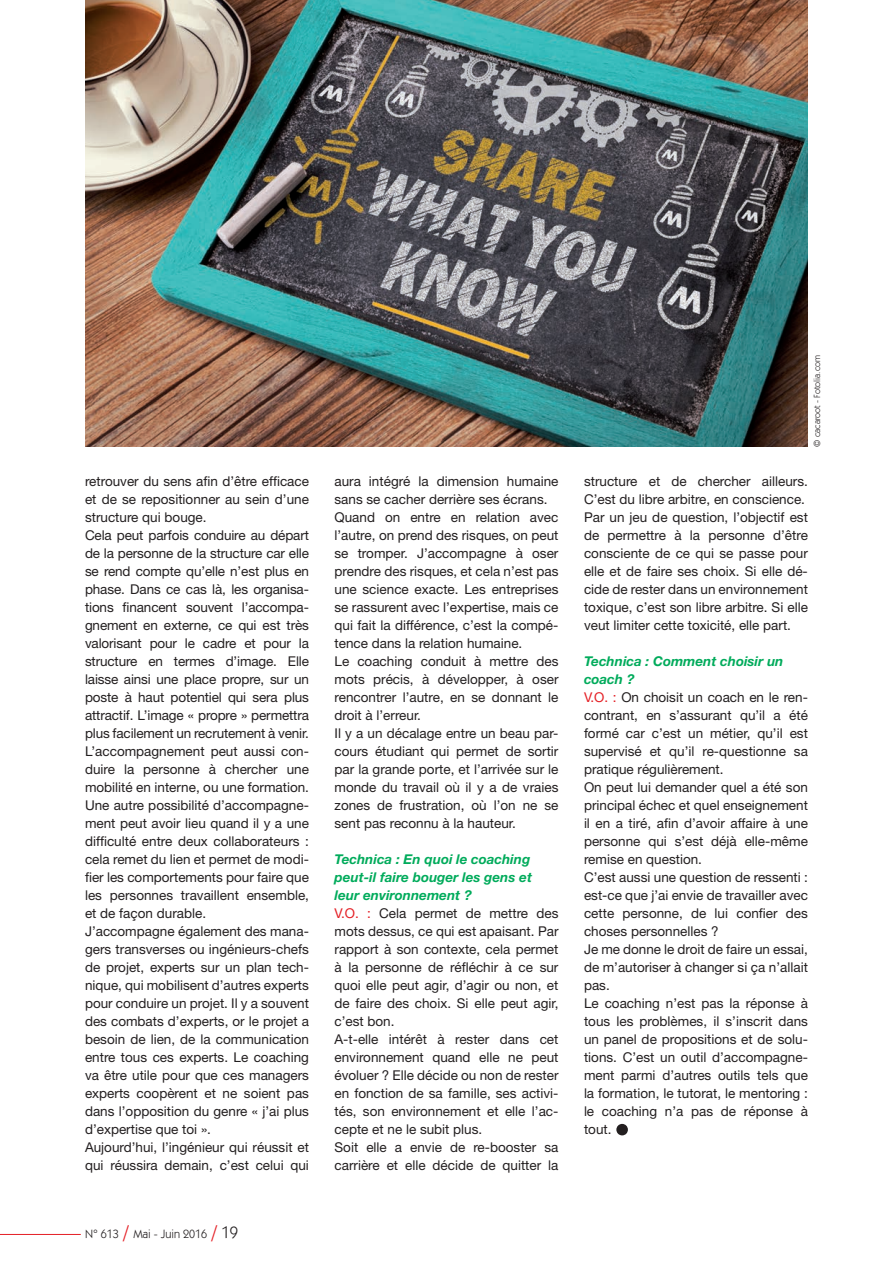
<style>
.page{position:relative;width:893px;height:1263px;background:#fff}
.page>*{position:absolute;margin:0;border:0;box-sizing:border-box;transform-origin:0 0}
.t1{font:13.5px/18px "Helvetica Neue";color:#231f20}
.t2{font:12px "Itc Kabel";color:#231f20}
.t3{font:9px "Itc Kabel";color:#231f20}
.s1{font-weight:700;font-style:italic;color:#00ab5b}
.s2{color:#e41f25}
.s3{font-size:22.5px;color:#e41f25}
.s4{font-size:16.5px}
</style>
<div class="page">
<hr style="left:0;top:1234px;width:81px;height:1px;background:#e41f25">
<img style="left:85px;top:0;width:723px;height:446px">
<svg style="left:616px;top:1124px;width:12px;height:11px"></svg>
<p class="t1" style="left:85px;top:472px;width:225px">retrouver du sens afin d’être efficace et de se repositionner au sein d’une structure qui bouge.<br>Cela peut parfois conduire au départ de la personne de la structure car elle se rend compte qu’elle n’est plus en phase. Dans ce cas là, les organisa&shy;tions financent souvent l’accompa&shy;gnement en externe, ce qui est très valorisant pour le cadre et pour la structure en termes d’image. Elle laisse ainsi une place propre, sur un poste à haut potentiel qui sera plus attractif. L’image « propre » permettra plus facilement un recrutement à venir.<br>L’accompagnement peut aussi con&shy;duire la personne à chercher une mobilité en interne, ou une formation.<br>Une autre possibilité d’accompagne&shy;ment peut avoir lieu quand il y a une difficulté entre deux collaborateurs : cela remet du lien et permet de modi&shy;fier les comportements pour faire que les personnes travaillent ensemble, et de façon durable.<br>J’accompagne également des mana&shy;gers transverses ou ingénieurs-chefs de projet, experts sur un plan tech&shy;nique, qui mobilisent d’autres experts pour conduire un projet. Il y a souvent des combats d’experts, or le projet a besoin de lien, de la communication entre tous ces experts. Le coaching va être utile pour que ces managers experts coopèrent et ne soient pas dans l’opposition du genre « j’ai plus d’expertise que toi ».<br>Aujourd’hui, l’ingénieur qui réussit et qui réussira demain, c’est celui qui</p>
<p class="t1" style="left:334px;top:472px;width:225px">aura intégré la dimension humaine sans se cacher derrière ses écrans.<br>Quand on entre en relation avec l’autre, on prend des risques, on peut se tromper. J’accompagne à oser prendre des risques, et cela n’est pas une science exacte. Les entreprises se rassurent avec l’expertise, mais ce qui fait la différence, c’est la compé&shy;tence dans la relation humaine.<br>Le coaching conduit à mettre des mots précis, à développer, à oser rencontrer l’autre, en se donnant le droit à l’erreur.<br>Il y a un décalage entre un beau par&shy;cours étudiant qui permet de sortir par la grande porte, et l’arrivée sur le monde du travail où il y a de vraies zones de frustration, où l’on ne se sent pas reconnu à la hauteur.</p>
<p class="t1" style="left:334px;top:850px;width:225px"><span class="s1">Technica : En quoi le coaching peut-il faire bouger les gens et leur environnement ?<br></span><span class="s2">V.O. :</span> Cela permet de mettre des mots dessus, ce qui est apaisant. Par rapport à son contexte, cela permet à la personne de réfléchir à ce sur quoi elle peut agir, d’agir ou non, et de faire des choix. Si elle peut agir, c’est bon.<br>A-t-elle intérêt à rester dans cet environnement quand elle ne peut évoluer ? Elle décide ou non de rester en fonction de sa famille, ses activi&shy;tés, son environnement et elle l’ac&shy;cepte et ne le subit plus.<br>Soit elle a envie de re-booster sa carrière et elle décide de quitter la</p>
<p class="t2" style="left:85px;top:1227px;width:154px">N° 613 <span class="s3">/</span> Mai - Juin 2016 <span class="s3">/</span> <span class="s4">19</span></p>
<p class="t3" style="left:812px;top:446px;width:93px;rotate:-90deg">© cacaroot - Fotolia.com</p>
<p class="t1" style="left:584px;top:472px;width:225px">structure et de chercher ailleurs.<br>C’est du libre arbitre, en conscience.<br>Par un jeu de question, l’objectif est de permettre à la personne d’être consciente de ce qui se passe pour elle et de faire ses choix. Si elle dé&shy;cide de rester dans un environnement toxique, c’est son libre arbitre. Si elle veut limiter cette toxicité, elle part.</p>
<p class="t1" style="left:584px;top:652px;width:225px"><span class="s1">Technica : Comment choisir un coach ?<br></span><span class="s2">V.O. :</span> On choisit un coach en le ren&shy;contrant, en s’assurant qu’il a été formé car c’est un métier, qu’il est supervisé et qu’il re-questionne sa pratique régulièrement.<br>On peut lui demander quel a été son principal échec et quel enseignement il en a tiré, afin d’avoir affaire à une personne qui s’est déjà elle-même remise en question.<br>C’est aussi une question de ressenti : est-ce que j’ai envie de travailler avec cette personne, de lui confier des choses personnelles ?<br>Je me donne le droit de faire un essai, de m’autoriser à changer si ça n’allait pas.<br>Le coaching n’est pas la réponse à tous les problèmes, il s’inscrit dans un panel de propositions et de solu&shy;tions. C’est un outil d’accompagne&shy;ment parmi d’autres outils tels que la formation, le tutorat, le mentoring : le coaching n’a pas de réponse à tout.</p>
</div>
